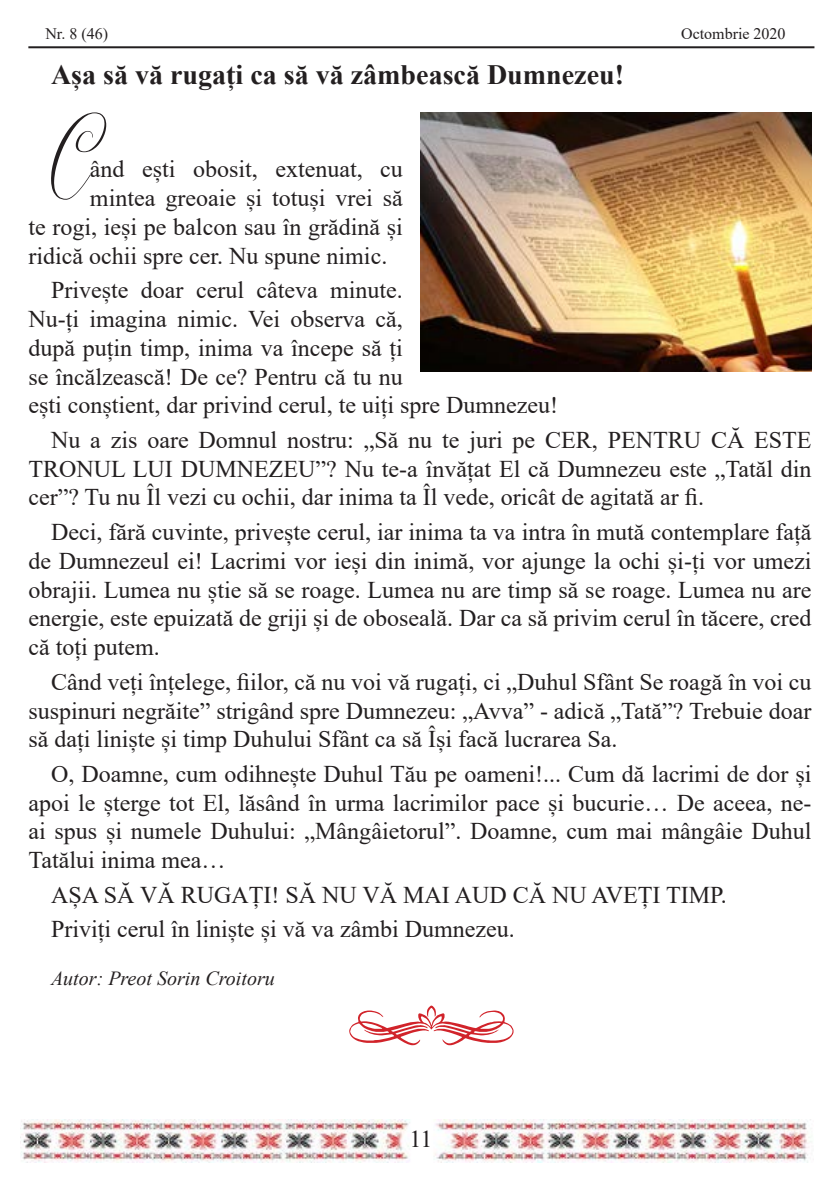
<style>
.page{position:relative;width:840px;height:1191px;background:#fff}
.page>*{position:absolute;margin:0;border:0;box-sizing:border-box;transform-origin:0 0}
.t1{font:121.2px "Respective 2.0";color:#231f20}
.t2{font:120px "Vintage Decorative Signs 4";color:#d1232a}
.t3{font:700 28px "Times New Roman";color:#231f20}
.t4{font:24px/28.8px "Times New Roman";color:#231f20;text-align:justify}
.t5{font:italic 20px "Times New Roman";color:#231f20}
.t6{font:16px "Times New Roman";color:#231f20}
</style>
<div class="page">
<hr style="left:28px;top:46px;width:786px;height:2px;background:#231f20">
<img style="left:21px;top:1119px;width:790px;height:43px">
<img style="left:420px;top:113px;width:391px;height:258px">
<p class="t6" style="left:45px;top:23px;width:64px">Nr. 8 (46)</p>
<p class="t6" style="left:680px;top:23px;width:106px">Octombrie 2020</p>
<p class="t3" style="left:51px;top:54px;width:574px">Așa să vă rugați ca să vă zâmbească Dumnezeu!</p>
<p class="t1" style="left:51px;top:98px;width:40px">C</p>
<p class="t4" style="left:90px;top:154px;width:314px">ând ești obosit, extenuat, cu</p>
<p class="t4" style="left:90px;top:183px;width:314px">mintea greoaie și totuși vrei să</p>
<p class="t4" style="left:28px;top:212px;width:376px">te rogi, ieși pe balcon sau în grădină și</p>
<p class="t4" style="left:28px;top:240px;width:360px">ridică ochii spre cer. Nu spune nimic.</p>
<p class="t4" style="left:28px;top:275px;width:531px;text-align:left;text-indent:23px">Privește doar cerul câteva minute.<br>Nu-ți imagina nimic. Vei observa că,<br>după puțin timp, inima va începe să ți<br>se încălzească! De ce? Pentru că tu nu<br>ești conștient, dar privind cerul, te uiți spre Dumnezeu!</p>
<p class="t4" style="left:28px;top:424px;width:784px;text-indent:23px">Nu a zis oare Domnul nostru: „Să nu te juri pe CER, PENTRU CĂ ESTE TRONUL LUI DUMNEZEU”? Nu te-a învățat El că Dumnezeu este „Tatăl din cer”? Tu nu Îl vezi cu ochii, dar inima ta Îl vede, oricât de agitată ar fi.</p>
<p class="t4" style="left:28px;top:517px;width:784px;text-indent:23px">Deci, fără cuvinte, privește cerul, iar inima ta va intra în mută contemplare față de Dumnezeul ei! Lacrimi vor ieși din inimă, vor ajunge la ochi și-ți vor umezi obrajii. Lumea nu știe să se roage. Lumea nu are timp să se roage. Lumea nu are energie, este epuizată de griji și de oboseală. Dar ca să privim cerul în tăcere, cred că toți putem.</p>
<p class="t4" style="left:28px;top:666px;width:784px;text-indent:23px">Când veți înțelege, fiilor, că nu voi vă rugați, ci „Duhul Sfânt Se roagă în voi cu suspinuri negrăite” strigând spre Dumnezeu: „Avva” - adică „Tată”? Trebuie doar să dați liniște și timp Duhului Sfânt ca să Își facă lucrarea Sa.</p>
<p class="t4" style="left:28px;top:758px;width:784px;text-indent:23px">O, Doamne, cum odihnește Duhul Tău pe oameni!... Cum dă lacrimi de dor și apoi le șterge tot El, lăsând în urma lacrimilor pace și bucurie… De aceea, ne&shy;ai spus și numele Duhului: „Mângâietorul”. Doamne, cum mai mângâie Duhul Tatălui inima mea…</p>
<p class="t4" style="left:51px;top:879px;width:676px">AȘA SĂ VĂ RUGAȚI! SĂ NU VĂ MAI AUD CĂ NU AVEȚI TIMP.</p>
<p class="t4" style="left:51px;top:914px;width:465px">Priviți cerul în liniște și vă va zâmbi Dumnezeu.</p>
<p class="t5" style="left:51px;top:964px;width:225px">Autor: Preot Sorin Croitoru</p>
<p class="t2" style="left:349px;top:937px;width:165px">,</p>
<p class="t4" style="left:409px;top:1123px;width:25px">11</p>
</div>
